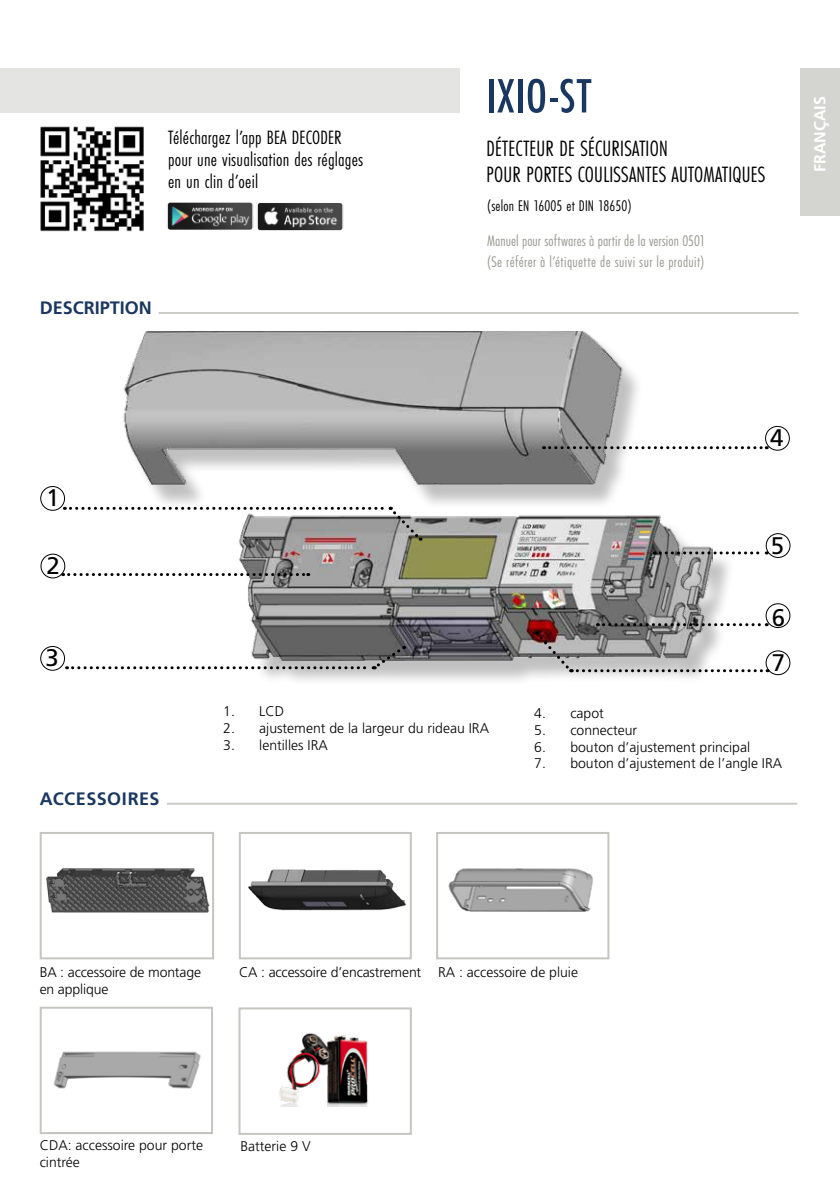
<style>
.page{position:relative;width:840px;height:1191px;background:#fff}
.page>*{position:absolute;margin:0;border:0;box-sizing:border-box;transform-origin:0 0}
.t1{font:500 50px "Futura PT Cond";letter-spacing:.03em;color:#1a3760}
.t2{font:24px "Frutiger LT Std";color:#000}
.t3{font:23px/26px "Futura PT Cond";letter-spacing:.01em;color:#000}
.t4{font:20px/22px "Futura PT Cond";letter-spacing:.01em;color:#000}
.t5{font:700 18px "Frutiger LT Std";letter-spacing:.005em;color:#1a3760}
.t6{font:700 18px "Frutiger LT Std";letter-spacing:.025em;color:#1a3760}
.t7{font:16px/21.4px "Futura PT Cond";letter-spacing:.02em;color:#969890}
.t8{font:16px "Futura PT Cond";letter-spacing:.01em;color:#000}
.t9{font:700 16px "Frutiger LT Std";color:#fff}
.t10{font:300 14px/16.8px "Frutiger LT Std";color:#000}
</style>
<div class="page">
<img style="left:40px;top:126px;width:104px;height:106px">
<div style="left:0;top:68px;width:459px;height:45px;background:#e4e4e2"></div>
<img style="left:47px;top:868px;width:163px;height:45px">
<div style="left:40px;top:832px;width:174px;height:127px;border:2px solid #c4c6c1"></div>
<img style="left:248px;top:869px;width:158px;height:42px">
<div style="left:239px;top:832px;width:172px;height:127px;border:2px solid #c4c6c1"></div>
<img style="left:448px;top:868px;width:145px;height:44px">
<div style="left:436px;top:832px;width:173px;height:127px;border:2px solid #c4c6c1"></div>
<img style="left:53px;top:1051px;width:148px;height:38px">
<div style="left:40px;top:1006px;width:173px;height:128px;border:2px solid #c4c6c1"></div>
<img style="left:279px;top:1033px;width:89px;height:73px">
<div style="left:238px;top:1007px;width:173px;height:127px;border:2px solid #c4c6c1"></div>
<div style="left:799px;top:68px;width:40px;height:147px;background:#d4d4d1"></div>
<img style="left:167px;top:202px;width:177px;height:29px">
<div style="left:126px;top:336px;width:608px;height:350px;background:#000;opacity:.25"></div>
<img style="left:120px;top:332px;width:591px;height:328px">
<div style="left:40px;top:486px;width:25px;height:25px;border:1px solid #000;border-radius:50%"></div>
<div style="left:40px;top:646px;width:25px;height:25px;border:1px solid #000;border-radius:50%"></div>
<div style="left:764px;top:426px;width:25px;height:25px;border:1px solid #000;border-radius:50%"></div>
<div style="left:765px;top:533px;width:25px;height:25px;border:1px solid #000;border-radius:50%"></div>
<div style="left:765px;top:603px;width:25px;height:25px;border:1px solid #000;border-radius:50%"></div>
<svg style="left:543px;top:446px;width:223px;height:3px"></svg>
<svg style="left:64px;top:507px;width:358px;height:34px"></svg>
<svg style="left:66px;top:646px;width:338px;height:24px"></svg>
<div style="left:40px;top:553px;width:25px;height:25px;border:1px solid #000;border-radius:50%"></div>
<svg style="left:63px;top:573px;width:245px;height:3px"></svg>
<svg style="left:653px;top:551px;width:113px;height:3px"></svg>
<div style="left:765px;top:650px;width:25px;height:25px;border:1px solid #000;border-radius:50%"></div>
<svg style="left:536px;top:623px;width:231px;height:49px"></svg>
<hr style="left:167px;top:802px;width:630px;height:2px;background:#969890">
<hr style="left:159px;top:312px;width:639px;height:2px;background:#969890">
<h3 class="t4" style="left:168px;top:126px;width:196px">Téléchargez l’app BEA DECODER pour une visualisation des réglages en un clin d’oeil</h3>
<p class="t5" style="left:40px;top:297px;width:114px">DESCRIPTION</p>
<h1 class="t1" style="left:486px;top:66px;width:106px">IXIO-ST</h1>
<h3 class="t3" style="left:486px;top:135px;width:280px">DÉTECTEUR DE SÉCURISATION<br>POUR PORTES COULISSANTES AUTOMATIQUES</h3>
<p class="t8" style="left:487px;top:197px;width:146px">(selon EN 16005 et DIN 18650)</p>
<p class="t7" style="left:487px;top:229px;width:220px">Manuel pour softwares à partir de la version 0501 (Se référer à l’étiquette de suivi sur le produit)</p>
<p class="t9" style="left:810px;top:172px;width:77px;rotate:-90deg">FRANÇAIS</p>
<h2 class="t2" style="left:46px;top:484px;width:15px">1</h2>
<h2 class="t2" style="left:46px;top:551px;width:15px">2</h2>
<h2 class="t2" style="left:45px;top:644px;width:15px">3</h2>
<p class="t6" style="left:40px;top:787px;width:121px">ACCESSOIRES</p>
<p class="t10" style="left:223px;top:703px;width:62px">1. LCD</p>
<p class="t10" style="left:223px;top:719px;width:267px">2. ajustement de la largeur du rideau IRA</p>
<p class="t10" style="left:223px;top:736px;width:106px">3. lentilles IRA</p>
<h2 class="t2" style="left:769px;top:424px;width:15px">4</h2>
<h2 class="t2" style="left:770px;top:531px;width:15px">5</h2>
<h2 class="t2" style="left:771px;top:603px;width:15px">6</h2>
<h2 class="t2" style="left:771px;top:648px;width:15px">7</h2>
<p class="t10" style="left:534px;top:705px;width:71px">4. capot</p>
<p class="t10" style="left:534px;top:721px;width:104px">5. connecteur</p>
<p class="t10" style="left:534px;top:738px;width:217px">6. bouton d’ajustement principal</p>
<p class="t10" style="left:534px;top:755px;width:249px">7. bouton d’ajustement de l’angle IRA</p>
<p class="t10" style="left:40px;top:964px;width:163px">BA : accessoire de montage en applique</p>
<p class="t10" style="left:239px;top:964px;width:184px">CA : accessoire d’encastrement</p>
<p class="t10" style="left:438px;top:964px;width:141px">RA : accessoire de pluie</p>
<p class="t10" style="left:40px;top:1137px;width:165px">CDA: accessoire pour porte cintrée</p>
<p class="t10" style="left:240px;top:1138px;width:72px">Batterie 9 V</p>
</div>
